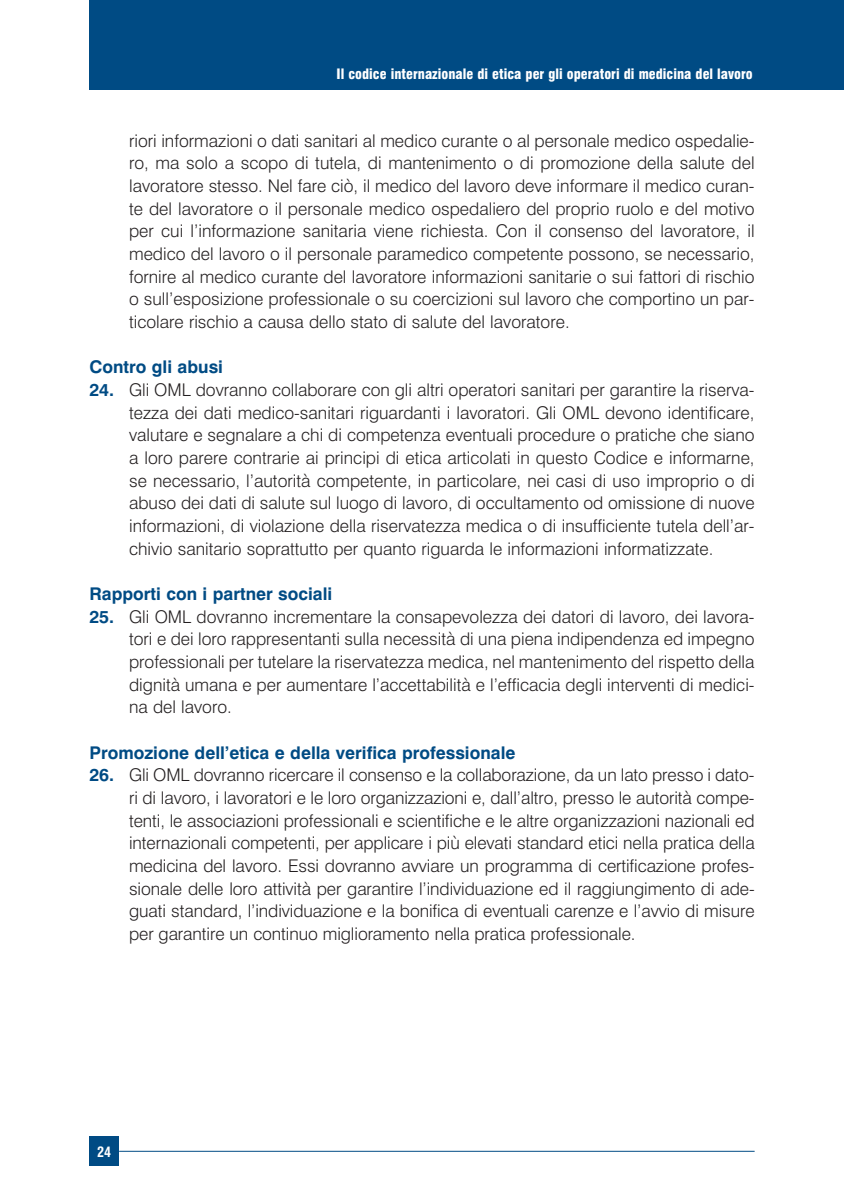
<style>
.page{position:relative;width:844px;height:1191px;background:#fff}
.page>*{position:absolute;margin:0;border:0;box-sizing:border-box;transform-origin:0 0}
.t1{font:17.5px/22.6px "Swiss 721 BTHAIAAE";color:#231f20;text-align:justify}
.t2{font:17.5px "Swiss 721 BHAIAAC";color:#004b84}
.t3{font:14px "Swiss 721 BT Black Con HAIAAG";color:#fff}
.t4{font:14px "Swiss 721 BT Bold Con HAIAAH";color:#fff}
.s1{font-family:"Swiss 721 BHAIAAC";color:#004b84}
</style>
<div class="page">
<div style="left:89px;top:0;width:754px;height:89px;background:#004b84"></div>
<div style="left:89px;top:1136px;width:30px;height:30px;background:#004b84"></div>
<hr style="left:119px;top:1150px;width:635px;height:1px;background:#004b84">
<p class="t3" style="left:336px;top:68px;width:417px">Il codice internazionale di etica per gli operatori di medicina del lavoro</p>
<p class="t1" style="left:129px;top:131px;width:627px">riori informazioni o dati sanitari al medico curante o al personale medico ospedalie&shy;ro, ma solo a scopo di tutela, di mantenimento o di promozione della salute del lavoratore stesso. Nel fare ciò, il medico del lavoro deve informare il medico curan&shy;te del lavoratore o il personale medico ospedaliero del proprio ruolo e del motivo per cui l’informazione sanitaria viene richiesta. Con il consenso del lavoratore, il medico del lavoro o il personale paramedico competente possono, se necessario, fornire al medico curante del lavoratore informazioni sanitarie o sui fattori di rischio o sull’esposizione professionale o su coercizioni sul lavoro che comportino un par&shy;ticolare rischio a causa dello stato di salute del lavoratore.</p>
<p class="t2" style="left:89px;top:361px;width:135px">Contro gli abusi</p>
<p class="t1" style="left:129px;top:380px;width:627px;text-indent:-40px"><span class="s1">24.</span> Gli OML dovranno collaborare con gli altri operatori sanitari per garantire la riserva&shy;tezza dei dati medico-sanitari riguardanti i lavoratori. Gli OML devono identificare, valutare e segnalare a chi di competenza eventuali procedure o pratiche che siano a loro parere contrarie ai principi di etica articolati in questo Codice e informarne, se necessario, l’autorità competente, in particolare, nei casi di uso improprio o di abuso dei dati di salute sul luogo di lavoro, di occultamento od omissione di nuove informazioni, di violazione della riservatezza medica o di insufficiente tutela dell’ar&shy;chivio sanitario soprattutto per quanto riguarda le informazioni informatizzate.</p>
<p class="t2" style="left:89px;top:587px;width:244px">Rapporti con i partner sociali</p>
<p class="t1" style="left:129px;top:607px;width:627px;text-indent:-40px"><span class="s1">25.</span> Gli OML dovranno incrementare la consapevolezza dei datori di lavoro, dei lavora&shy;tori e dei loro rappresentanti sulla necessità di una piena indipendenza ed impegno professionali per tutelare la riservatezza medica, nel mantenimento del rispetto della dignità umana e per aumentare l’accettabilità e l’efficacia degli interventi di medici&shy;na del lavoro.</p>
<p class="t2" style="left:89px;top:746px;width:427px">Promozione dell’etica e della verifica professionale</p>
<p class="t1" style="left:129px;top:765px;width:627px;text-indent:-40px"><span class="s1">26.</span> Gli OML dovranno ricercare il consenso e la collaborazione, da un lato presso i dato&shy;ri di lavoro, i lavoratori e le loro organizzazioni e, dall’altro, presso le autorità compe&shy;tenti, le associazioni professionali e scientifiche e le altre organizzazioni nazionali ed internazionali competenti, per applicare i più elevati standard etici nella pratica della medicina del lavoro. Essi dovranno avviare un programma di certificazione profes&shy;sionale delle loro attività per garantire l’individuazione ed il raggiungimento di ade&shy;guati standard, l’individuazione e la bonifica di eventuali carenze e l’avvio di misure per garantire un continuo miglioramento nella pratica professionale.</p>
<p class="t4" style="left:97px;top:1145px;width:15px">24</p>
</div>
